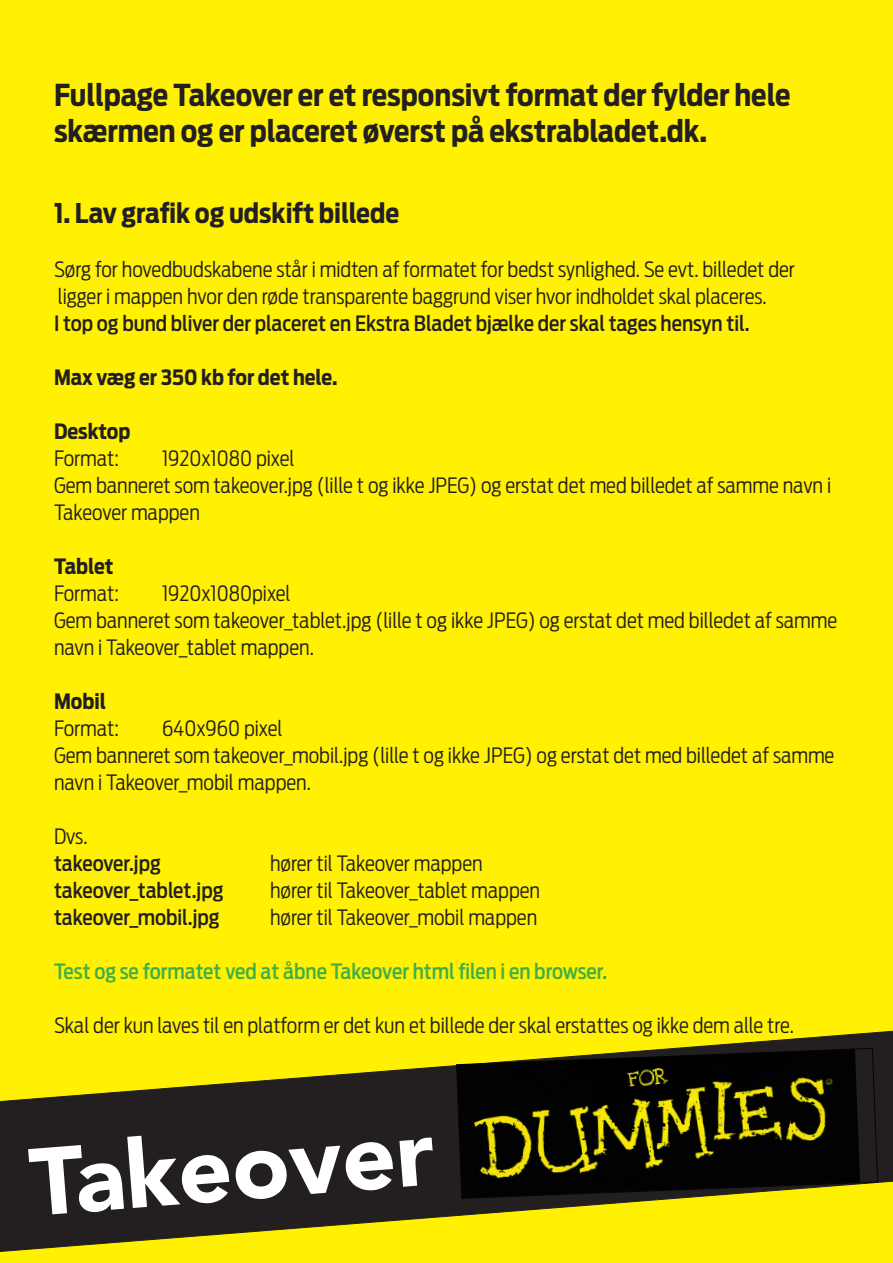
<style>
.page{position:relative;width:893px;height:1263px;background:#fff101}
.page>*{position:absolute;margin:0;border:0;box-sizing:border-box;transform-origin:0 0}
.t1{font:900 94.5px "Avenir";color:#fff}
.t2{font:700 30px/36px "Antenna Cond";color:#231f20}
.t3{font:700 27px "Antenna Cond";color:#231f20}
.t4{font:300 21px/27px "Antenna Cond";color:#231f20}
.t5{font:500 21px "Antenna Cond";color:#231f20}
.t6{font:500 21px "Antenna Cond";color:#40ae49}
.t7{font:700 21px "Antenna Cond";color:#231f20}
</style>
<div class="page">
<svg style="left:0;top:1030px;width:893px;height:222px"></svg>
<svg style="left:456px;top:1047px;width:422px;height:152px;background:#2c2905"></svg>
<p class="t2" style="left:54px;top:77px;width:738px">Fullpage Takeover er et responsivt format der fylder hele skærmen og er placeret øverst på ekstrabladet.dk.</p>
<p class="t3" style="left:54px;top:197px;width:347px">1. Lav grafik og udskift billede</p>
<p class="t4" style="left:54px;top:256px;width:742px">Sørg for hovedbudskabene står i midten af formatet for bedst synlighed. Se evt. billedet der</p>
<p class="t4" style="left:58px;top:283px;width:710px">ligger i mappen hvor den røde transparente baggrund viser hvor indholdet skal placeres.</p>
<p class="t5" style="left:54px;top:311px;width:697px">I top og bund bliver der placeret en Ekstra Bladet bjælke der skal tages hensyn til.</p>
<p class="t7" style="left:54px;top:365px;width:285px">Max væg er 350 kb for det hele.</p>
<p class="t7" style="left:54px;top:419px;width:78px">Desktop</p>
<p class="t4" style="left:54px;top:445px;width:67px">Format:</p>
<p class="t4" style="left:162px;top:445px;width:134px">1920x1080 pixel</p>
<p class="t4" style="left:54px;top:472px;width:779px">Gem banneret som takeover.jpg (lille t og ikke JPEG) og erstat det med billedet af samme navn i<br>Takeover mappen</p>
<p class="t7" style="left:54px;top:554px;width:61px">Tablet</p>
<p class="t4" style="left:54px;top:580px;width:67px">Format:</p>
<p class="t4" style="left:162px;top:580px;width:130px">1920x1080pixel</p>
<p class="t4" style="left:54px;top:607px;width:785px">Gem banneret som takeover_tablet.jpg (lille t og ikke JPEG) og erstat det med billedet af samme navn i Takeover_tablet mappen.</p>
<p class="t7" style="left:54px;top:689px;width:53px">Mobil</p>
<p class="t4" style="left:54px;top:715px;width:67px">Format:</p>
<p class="t4" style="left:162px;top:715px;width:122px">640x960 pixel</p>
<p class="t4" style="left:54px;top:742px;width:782px">Gem banneret som takeover_mobil.jpg (lille t og ikke JPEG) og erstat det med billedet af samme navn i Takeover_mobil mappen.</p>
<p class="t4" style="left:54px;top:823px;width:35px">Dvs.</p>
<p class="t5" style="left:54px;top:851px;width:108px">takeover.jpg</p>
<p class="t4" style="left:270px;top:850px;width:214px">hører til Takeover mappen</p>
<p class="t5" style="left:54px;top:878px;width:171px">takeover_tablet.jpg</p>
<p class="t4" style="left:270px;top:877px;width:272px">hører til Takeover_tablet mappen</p>
<p class="t5" style="left:54px;top:905px;width:167px">takeover_mobil.jpg</p>
<p class="t4" style="left:270px;top:904px;width:269px">hører til Takeover_mobil mappen</p>
<p class="t6" style="left:54px;top:959px;width:555px">Test og se formatet ved at åbne Takeover html filen i en browser.</p>
<p class="t4" style="left:54px;top:1012px;width:741px">Skal der kun laves til en platform er det kun et billede der skal erstattes og ikke dem alle tre.</p>
<h1 class="t1" style="left:23px;top:1104px;width:406px;rotate:-5deg">Takeover</h1>
</div>
